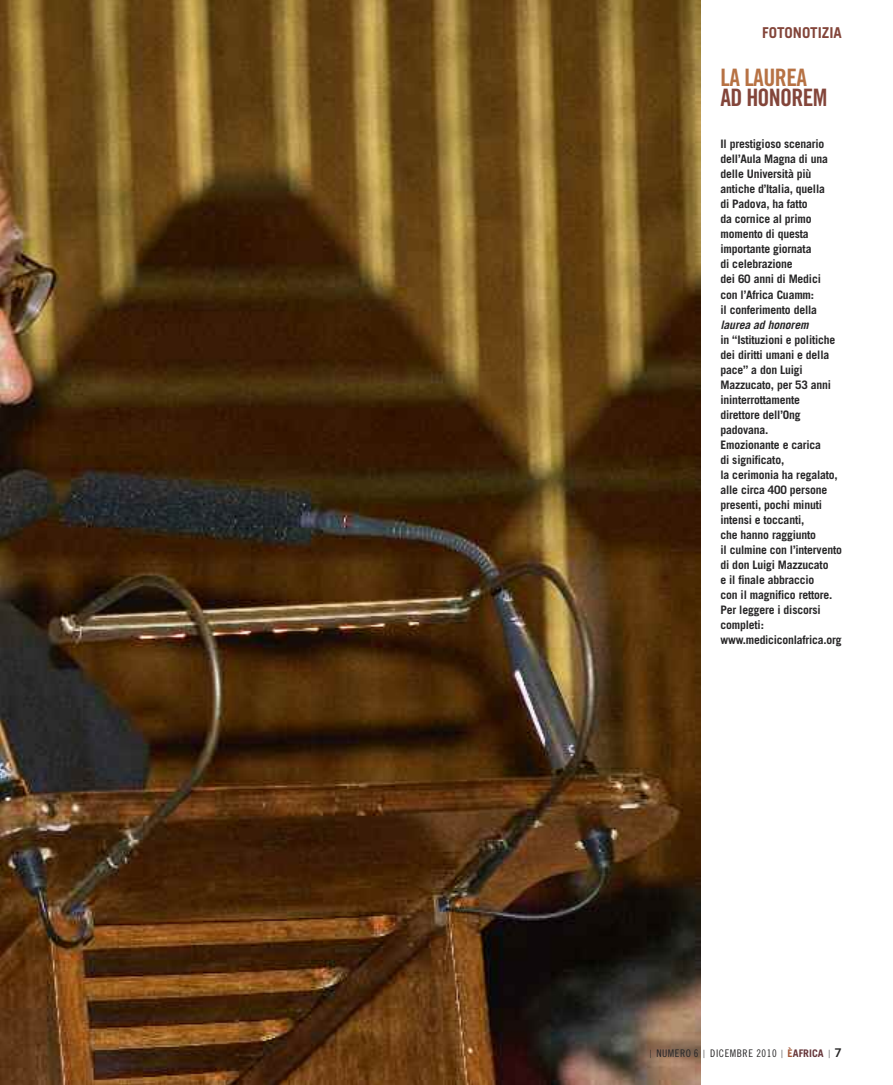
<style>
.page{position:relative;width:893px;height:1085px;background:#fff}
.page>*{position:absolute;margin:0;border:0;box-sizing:border-box;transform-origin:0 0}
.t1{font:24px "Trade Gothic Bold Cond Twenty";letter-spacing:-.03em;color:#83453a}
.t2{font:24px "Trade Gothic Bold Cond Twenty";letter-spacing:-.02em;color:#b77244}
.t3{font:700 15px "Trade Gothic";color:#83453a}
.t4{font:700 11.7px/15px "Trade Gothic";letter-spacing:-.015em;color:#272627}
.t5{font:italic 700 11.7px "Trade Gothic";letter-spacing:-.01em;color:#272627}
.t6{font:10.5px "Trade Gothic Cond Eighteen";letter-spacing:.05em;color:#272627}
.s1{font-family:"Trade Gothic";font-weight:300;font-size:11.25px}
.s2{font-family:"Trade Gothic";font-weight:700;color:#a35737}
.s3{font-family:"Trade Gothic";font-weight:700;color:#66363a}
.s4{font-family:"Trade Gothic Bold Two";font-size:12px}
</style>
<div class="page">
<img style="left:0;top:0;width:700px;height:1084px">
<p class="t3" style="left:762px;top:27px;width:81px">FOTONOTIZIA</p>
<h1 class="t2" style="left:720px;top:69px;width:88px">LA LAUREA</h1>
<h1 class="t1" style="left:720px;top:89px;width:108px">AD HONOREM</h1>
<p class="t4" style="left:720px;top:138px;width:109px">Il prestigioso scenario dell’Aula Magna di una delle Università più antiche d’Italia, quella di Padova, ha fatto<br>da cornice al primo momento di questa importante giornata<br>di celebrazione<br>dei 60 anni di Medici con l’Africa Cuamm:<br>il conferimento della</p>
<p class="t5" style="left:720px;top:320px;width:90px">laurea ad honorem</p>
<p class="t4" style="left:720px;top:333px;width:123px">in “Istituzioni e politiche dei diritti umani e della pace” a don Luigi<br>Mazzucato, per 53 anni ininterrottamente direttore dell’Ong padovana.<br>Emozionante e carica<br>di significato,<br>la cerimonia ha regalato, alle circa 400 persone presenti, pochi minuti intensi e toccanti,<br>che hanno raggiunto<br>il culmine con l’intervento di don Luigi Mazzucato<br>e il finale abbraccio<br>con il magnifico rettore.<br>Per leggere i discorsi completi: www.mediciconlafrica.org</p>
<p class="t6" style="left:650px;top:1049px;width:194px"><span class="s1">|</span> NUMERO 6 <span class="s1">|</span> DICEMBRE 2010 <span class="s1">|</span> <span class="s2">È</span><span class="s3">AFRICA</span> <span class="s1">|</span> <span class="s4">7</span></p>
</div>
